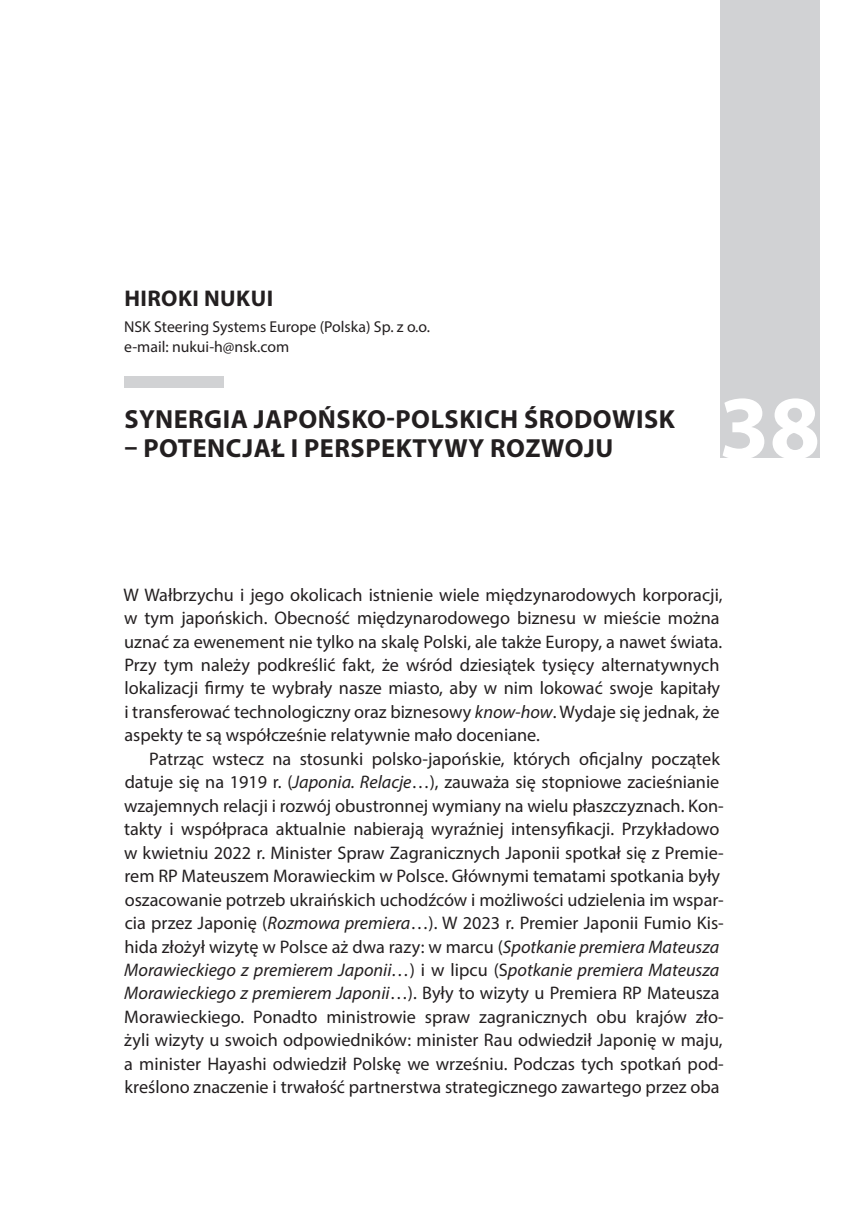
<style>
.page{position:relative;width:864px;height:1211px;background:#fff}
.page>*{position:absolute;margin:0;border:0;box-sizing:border-box;transform-origin:0 0}
.t1{font:700 91px "Myriad Pro";color:#fff}
.t2{font:700 26.25px "Myriad Pro";letter-spacing:.02em;color:#231f20}
.t3{font:700 22.75px "Myriad Pro";letter-spacing:.02em;color:#231f20}
.t4{font:18.2px/23.4px "Myriad Pro";color:#231f20}
.t5{font:15.75px/19.2px "Myriad Pro";color:#231f20}
.s1{font-style:italic}
</style>
<div class="page">
<div style="left:719px;top:0;width:100px;height:457px;background:#d1d2d4"></div>
<div style="left:124px;top:375px;width:99px;height:12px;background:#d1d2d4"></div>
<p class="t3" style="left:124px;top:283px;width:150px">HIROKI NUKUI</p>
<p class="t5" style="left:124px;top:317px;width:307px">NSK Steering Systems Europe (Polska) Sp. z o.o. e-mail: nukui-h@nsk.com</p>
<h2 class="t2" style="left:124px;top:401px;width:551px">SYNERGIA JAPOŃSKO-POLSKICH ŚRODOWISK</h2>
<h2 class="t2" style="left:124px;top:431px;width:490px">– POTENCJAŁ I PERSPEKTYWY ROZWOJU</h2>
<h1 class="t1" style="left:718px;top:368px;width:103px">38</h1>
<p class="t4" style="left:124px;top:582px;width:600px">W Wałbrzychu i jego okolicach istnienie wiele międzynarodowych korporacji, w tym japońskich. Obecność międzynarodowego biznesu w mieście można uznać za ewenement nie tylko na skalę Polski, ale także Europy, a nawet świata.<br>Przy tym należy podkreślić fakt, że wśród dziesiątek tysięcy alternatywnych lokalizacji firmy te wybrały nasze miasto, aby w nim lokować swoje kapitały i transferować technologiczny oraz biznesowy <span class="s1">know-how</span>. Wydaje się jednak, że aspekty te są współcześnie relatywnie mało doceniane.</p>
<p class="t4" style="left:124px;top:746px;width:601px;text-indent:25px">Patrząc wstecz na stosunki polsko-japońskie, których oficjalny początek datuje się na 1919 r. (<span class="s1">Japonia. Relacje</span>…), zauważa się stopniowe zacieśnianie wzajemnych relacji i rozwój obustronnej wymiany na wielu płaszczyznach. Kon&shy;takty i współpraca aktualnie nabierają wyraźniej intensyfikacji. Przykładowo w kwietniu 2022 r. Minister Spraw Zagranicznych Japonii spotkał się z Premie&shy;rem RP Mateuszem Morawieckim w Polsce. Głównymi tematami spotkania były oszacowanie potrzeb ukraińskich uchodźców i możliwości udzielenia im wspar&shy;cia przez Japonię (<span class="s1">Rozmowa premiera</span>…). W 2023 r. Premier Japonii Fumio Kis&shy;hida złożył wizytę w Polsce aż dwa razy: w marcu (<span class="s1">Spotkanie premiera Mateusza Morawieckiego z premierem Japonii…</span>) i w lipcu (S<span class="s1">potkanie premiera Mateusza Morawieckiego z premierem Japonii</span>…). Były to wizyty u Premiera RP Mateusza Morawieckiego. Ponadto ministrowie spraw zagranicznych obu krajów zło&shy;żyli wizyty u swoich odpowiedników: minister Rau odwiedził Japonię w maju, a minister Hayashi odwiedził Polskę we wrześniu. Podczas tych spotkań pod&shy;kreślono znaczenie i trwałość partnerstwa strategicznego zawartego przez oba</p>
</div>
